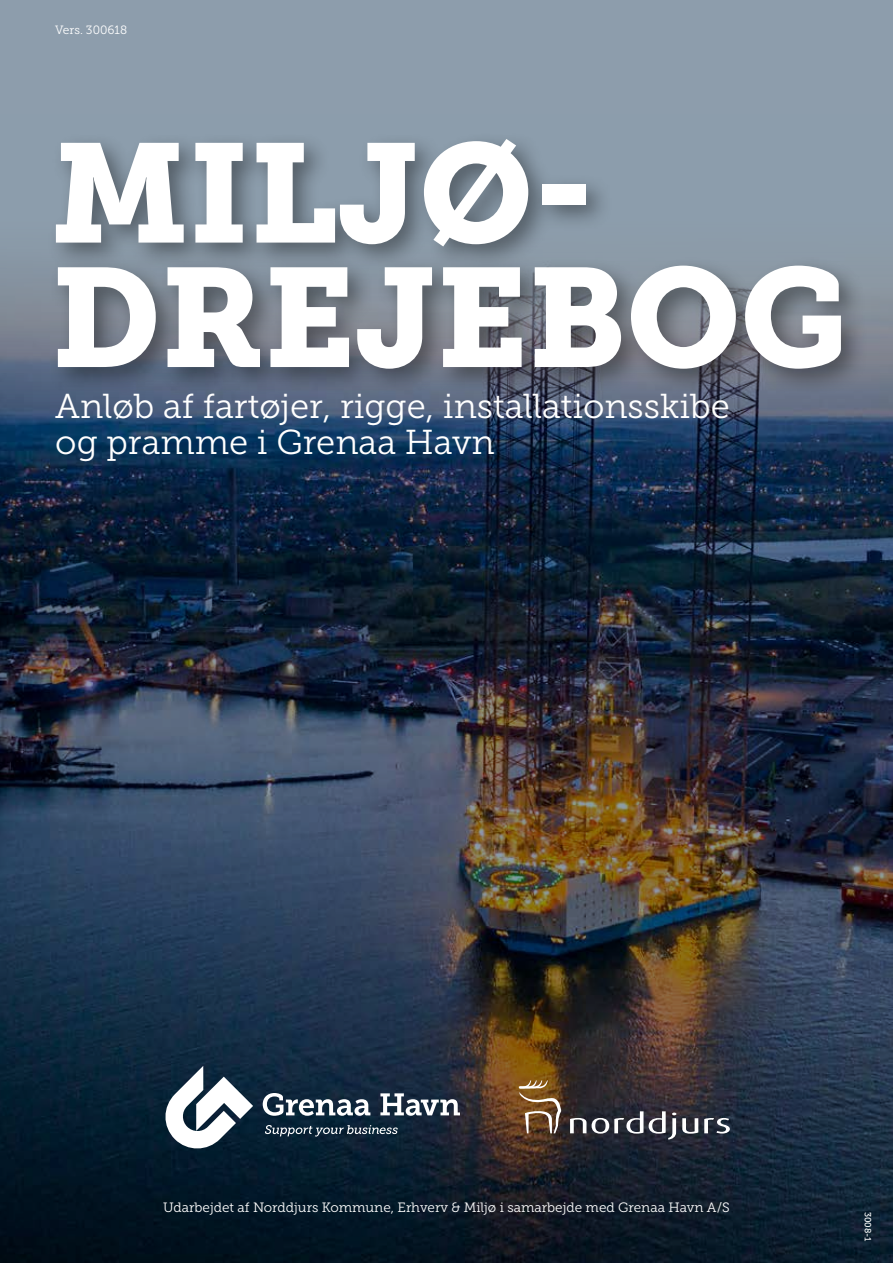
<style>
.page{position:relative;width:893px;height:1263px;background:#fff}
.page>*{position:absolute;margin:0;border:0;box-sizing:border-box;transform-origin:0 0}
.t1{font:139.5px/124.5px "Museo Slab 900";color:#fff}
.t2{font:34.5px/36px "Museo Slab 300";color:#fff}
.t3{font:13.5px "Museo Slab 300";color:#fff}
.t4{font:12px "Museo Slab 300";color:#fff}
.t5{font:9px "Museo Slab 500";color:#fff}
</style>
<div class="page">
<img style="left:0;top:0;width:893px;height:1263px">
<div style="left:47px;top:131px;width:822px;height:265px;background:#000;opacity:.4"></div>
<svg style="left:263px;top:1093px;width:107px;height:23px"></svg>
<svg style="left:380px;top:1093px;width:80px;height:23px"></svg>
<svg style="left:265px;top:1125px;width:133px;height:11px"></svg>
<svg style="left:165px;top:1066px;width:88px;height:82px"></svg>
<svg style="left:570px;top:1118px;width:16px;height:15px"></svg>
<svg style="left:592px;top:1111px;width:51px;height:22px"></svg>
<svg style="left:649px;top:1111px;width:27px;height:28px"></svg>
<svg style="left:682px;top:1118px;width:16px;height:16px"></svg>
<svg style="left:704px;top:1118px;width:26px;height:15px"></svg>
<svg style="left:519px;top:1080px;width:42px;height:53px;background:#8a6946"></svg>
<p class="t4" style="left:55px;top:23px;width:73px">Vers. 300618</p>
<h1 class="t1" style="left:51px;top:133px;width:798px">MILJØ-<br>DREJEBOG</h1>
<h2 class="t2" style="left:55px;top:388px;width:676px">Anløb af fartøjer, rigge, installationsskibe og pramme i Grenaa Havn</h2>
<p class="t3" style="left:163px;top:1199px;width:568px">Udarbejdet af Norddjurs Kommune, Erhverv &amp; Miljø i samarbejde med Grenaa Havn A/S</p>
<p class="t5" style="left:873px;top:1211px;width:32px;rotate:90deg">3008-1</p>
</div>
